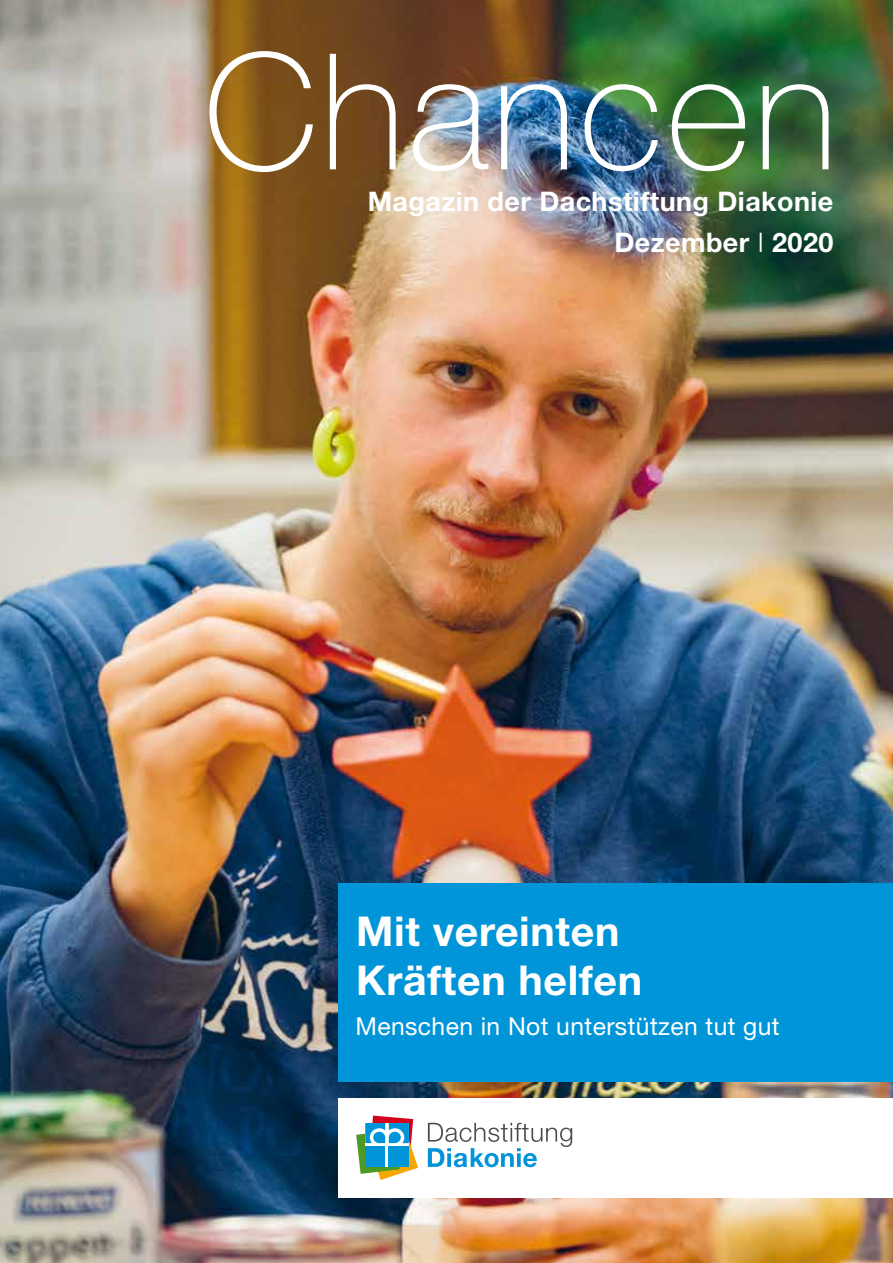
<style>
.page{position:relative;width:893px;height:1263px;background:#fff}
.page>*{position:absolute;margin:0;border:0;box-sizing:border-box;transform-origin:0 0}
.t1{font:100 161.7px "Helvetica Neue LT Std";letter-spacing:.02em;color:#fff}
.t2{font:700 41.1px/49.3px "Helvetica Neue LT Std";letter-spacing:.015em;color:#fff}
.t3{font:700 27px/40.5px "Helvetica Neue LT Std";letter-spacing:.015em;color:#fff;text-align:right}
.t4{font:24.75px "Helvetica Neue LT Std";letter-spacing:.015em;color:#fff}
.s1{font-weight:300}
</style>
<div class="page">
<img style="left:0;top:0;width:893px;height:1263px">
<div style="left:339px;top:883px;width:554px;height:198px;background:#0095d8"></div>
<div style="left:339px;top:1098px;width:554px;height:99px;background:#fff"></div>
<svg style="left:428px;top:1123px;width:144px;height:44px"></svg>
<svg style="left:356px;top:1115px;width:62px;height:65px"></svg>
<div style="left:365px;top:1147px;width:20px;height:20px;background:#0095d8"></div>
<div style="left:389px;top:1147px;width:20px;height:20px;background:#0095d8"></div>
<h1 class="t1" style="left:204px;top:19px;width:635px">Chancen</h1>
<p class="t3" style="left:368px;top:181px;width:467px">Magazin der Dachstiftung Diakonie<br>Dezember <span class="s1">I</span> 2020</p>
<h2 class="t2" style="left:356px;top:906px;width:288px">Mit vereinten<br>Kräften helfen</h2>
<p class="t4" style="left:355px;top:1011px;width:426px">Menschen in Not unterstützen tut gut</p>
</div>
